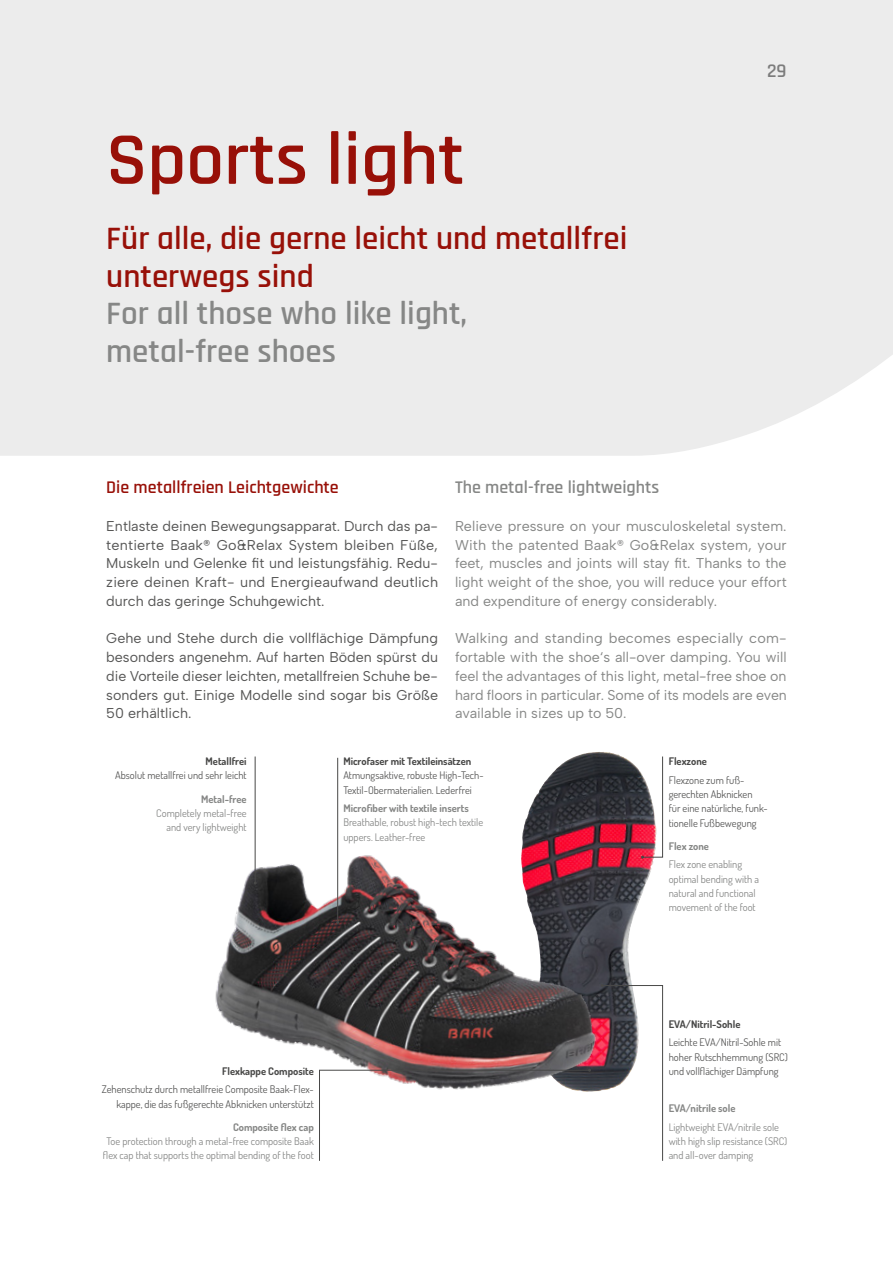
<style>
.page{position:relative;width:893px;height:1263px;background:#fff}
.page>*{position:absolute;margin:0;border:0;box-sizing:border-box;transform-origin:0 0}
.t1{font:600 75px "Rajdhani";color:#981008}
.t2{font:600 33px/37.5px "Rajdhani";color:#981008}
.t3{font:600 33px/37.5px "Rajdhani";color:#868786}
.t4{font:600 19.5px "Rajdhani";color:#868786}
.t5{font:600 18px "Rajdhani";color:#981008}
.t6{font:600 18px "Rajdhani";color:#868786}
.t7{font:14.25px/18.8px "Albert Sans";color:#868786;text-align:justify}
.t8{font:14.25px/18.8px "Albert Sans";color:#565655;text-align:justify}
.t9{font:10.5px/14.2px "Dosis";color:#565655}
.t10{font:10.5px/14.2px "Dosis";color:#868786}
.t11{font:700 10.5px "Dosis";color:#484847}
.t12{font:700 10.5px "Dosis";color:#868786}
</style>
<div class="page">
<img style="left:558px;top:752px;width:40px;height:15px">
<img style="left:215px;top:767px;width:417px;height:325px">
<div style="left:1px;top:0;width:892px;height:456px;background:#ececec"></div>
<svg style="left:641px;top:756px;width:22px;height:103px"></svg>
<hr style="left:337px;top:758px;width:1px;height:164px;background:#484847">
<hr style="left:255px;top:756px;width:1px;height:127px;background:#484847">
<svg style="left:601px;top:984px;width:62px;height:177px"></svg>
<svg style="left:319px;top:1069px;width:272px;height:92px"></svg>
<img style="left:0;top:0;width:1px;height:1263px">
<h1 class="t1" style="left:106px;top:115px;width:360px">Sports light</h1>
<h2 class="t2" style="left:106px;top:221px;width:523px">Für alle, die gerne leicht und metallfrei unterwegs sind</h2>
<h2 class="t3" style="left:106px;top:296px;width:362px">For all those who like light, metal-free shoes</h2>
<h3 class="t4" style="left:767px;top:59px;width:21px">29</h3>
<p class="t5" style="left:106px;top:477px;width:234px">Die metallfreien Leichtgewichte</p>
<p class="t8" style="left:106px;top:516px;width:333px">Entlaste deinen Bewegungsapparat. Durch das pa&shy;tentierte Baak® Go&amp;Relax System bleiben Füße, Muskeln und Gelenke fit und leistungsfähig. Redu&shy;ziere deinen Kraft- und Energieaufwand deutlich durch das geringe Schuhgewicht.</p>
<p class="t8" style="left:106px;top:629px;width:333px">Gehe und Stehe durch die vollflächige Dämpfung besonders angenehm. Auf harten Böden spürst du die Vorteile dieser leichten, metallfreien Schuhe be&shy;sonders gut. Einige Modelle sind sogar bis Größe 50 erhältlich.</p>
<p class="t6" style="left:455px;top:477px;width:206px">The metal-free lightweights</p>
<p class="t7" style="left:455px;top:516px;width:333px">Relieve pressure on your musculoskeletal system.<br>With the patented Baak® Go&amp;Relax system, your feet, muscles and joints will stay fit. Thanks to the light weight of the shoe, you will reduce your effort and expenditure of energy considerably.</p>
<p class="t7" style="left:455px;top:629px;width:333px">Walking and standing becomes especially com&shy;fortable with the shoe‘s all-over damping. You will feel the advantages of this light, metal-free shoe on hard floors in particular. Some of its models are even available in sizes up to 50.</p>
<p class="t11" style="left:206px;top:754px;width:43px">Metallfrei</p>
<p class="t9" style="left:115px;top:768px;width:133px">Absolut metallfrei und sehr leicht</p>
<p class="t12" style="left:201px;top:791px;width:47px">Metal-free</p>
<p class="t10" style="left:156px;top:805px;width:92px;text-align:right">Completely metal-free and very lightweight</p>
<p class="t11" style="left:343px;top:754px;width:129px">Microfaser mit Textileinsätzen</p>
<p class="t9" style="left:343px;top:768px;width:142px">Atmungsaktive, robuste High-Tech-<br>Textil-Obermaterialien. Lederfrei</p>
<p class="t12" style="left:343px;top:801px;width:127px">Microfiber with textile inserts</p>
<p class="t10" style="left:343px;top:815px;width:141px">Breathable, robust high-tech textile uppers. Leather-free</p>
<p class="t11" style="left:222px;top:1063px;width:93px">Flexkappe Composite</p>
<p class="t9" style="left:102px;top:1082px;width:213px;text-align:right">Zehenschutz durch metallfreie Composite Baak-Flex&shy;kappe, die das fußgerechte Abknicken unterstützt</p>
<p class="t12" style="left:233px;top:1120px;width:82px">Composite flex cap</p>
<p class="t10" style="left:103px;top:1133px;width:212px;text-align:center">Toe protection through a metal-free composite Baak flex cap that supports the optimal bending of the foot</p>
<p class="t11" style="left:669px;top:754px;width:40px">Flexzone</p>
<p class="t9" style="left:669px;top:772px;width:101px">Flexzone zum fuß&shy;gerechten Abknicken<br>für eine natürliche, funk&shy;tionelle Fußbewegung</p>
<p class="t12" style="left:669px;top:838px;width:42px">Flex zone</p>
<p class="t10" style="left:669px;top:857px;width:92px">Flex zone enabling optimal bending with a natural and functional movement of the foot</p>
<p class="t11" style="left:669px;top:1016px;width:73px">EVA/Nitril-Sohle</p>
<p class="t9" style="left:669px;top:1035px;width:121px">Leichte EVA/Nitril-Sohle mit hoher Rutschhemmung (SRC) und vollflächiger Dämpfung</p>
<p class="t12" style="left:669px;top:1101px;width:68px">EVA/nitrile sole</p>
<p class="t10" style="left:669px;top:1119px;width:120px">Lightweight EVA/nitrile sole with high slip resistance (SRC) and all-over damping</p>
</div>
